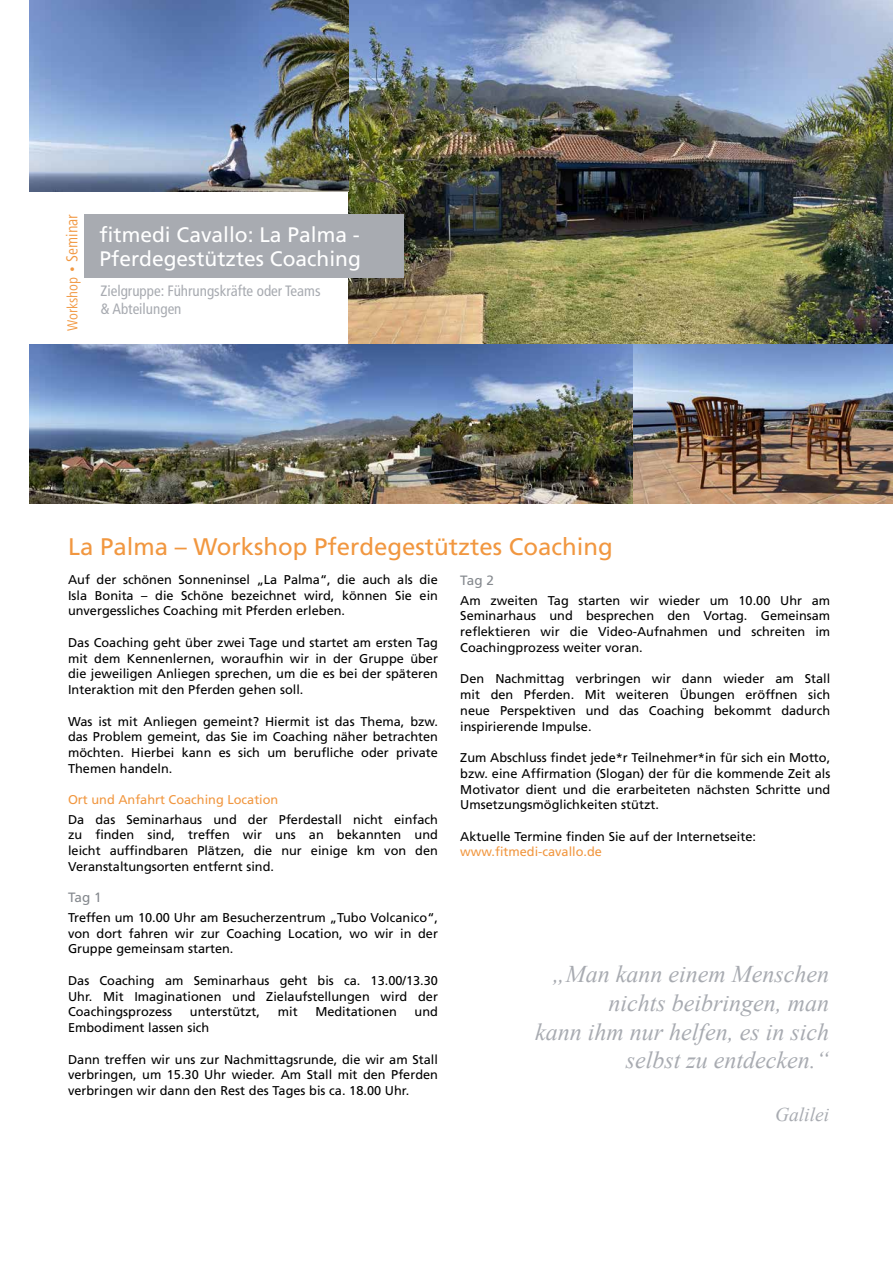
<style>
.page{position:relative;width:893px;height:1263px;background:#fff}
.page>*{position:absolute;margin:0;border:0;box-sizing:border-box;transform-origin:0 0}
.t1{font:italic 24px/28.8px "Times New Roman";color:#a8abb1;text-align:right}
.t2{font:24px "Frutiger";color:#f19740}
.t3{font:21px/24px "Frutiger";color:#fff}
.t4{font:italic 19.5px "Times New Roman";color:#a8abb1}
.t5{font:condensed 15px/18px "Frutiger";color:#a8abb1}
.t6{font:condensed 15px "Frutiger Next LT";color:#f19740}
.t7{font:13.5px "Frutiger";letter-spacing:-.035em;color:#85898e}
.t8{font:12.75px/15.8px "Frutiger";color:#000;text-align:justify}
.t9{font:12.75px "Frutiger";color:#f19740}
.s1{font-size:16.5px}
</style>
<div class="page">
<img style="left:349px;top:0;width:544px;height:344px">
<img style="left:30px;top:344px;width:604px;height:160px">
<img style="left:30px;top:0;width:319px;height:191px">
<img style="left:634px;top:344px;width:259px;height:160px">
<div style="left:85px;top:214px;width:319px;height:64px;background:#a8abb1"></div>
<p class="t6" style="left:64px;top:331px;width:119px;rotate:-90deg">Workshop <span class="s1">• Seminar</span></p>
<h2 class="t3" style="left:100px;top:222px;width:263px">fitmedi Cavallo: La Palma -<br>Pferdegestütztes Coaching</h2>
<p class="t5" style="left:100px;top:282px;width:222px">Zielgruppe: Führungskräfte oder Teams &amp; Abteilungen</p>
<h1 class="t2" style="left:68px;top:532px;width:546px">La Palma – Workshop Pferdegestütztes Coaching</h1>
<p class="t8" style="left:68px;top:572px;width:371px">Auf der schönen Sonneninsel „La Palma“, die auch als die Isla Bonita – die Schöne bezeichnet wird, können Sie ein unvergessliches Coaching mit Pferden erleben.</p>
<p class="t8" style="left:68px;top:635px;width:371px">Das Coaching geht über zwei Tage und startet am ersten Tag mit dem Kennenlernen, woraufhin wir in der Gruppe über die jeweiligen Anliegen sprechen, um die es bei der späteren Interaktion mit den Pferden gehen soll.</p>
<p class="t8" style="left:68px;top:713px;width:371px">Was ist mit Anliegen gemeint? Hiermit ist das Thema, bzw. das Problem gemeint, das Sie im Coaching näher betrachten möchten. Hierbei kann es sich um berufliche oder private Themen handeln.</p>
<p class="t9" style="left:68px;top:792px;width:212px">Ort und Anfahrt Coaching Location</p>
<p class="t8" style="left:68px;top:811px;width:371px">Da das Seminarhaus und der Pferdestall nicht einfach zu finden sind, treffen wir uns an bekannten und leicht auffindbaren Plätzen, die nur einige km von den Veranstaltungsorten entfernt sind.</p>
<p class="t7" style="left:68px;top:889px;width:35px">Tag 1</p>
<p class="t8" style="left:68px;top:909px;width:371px">Treffen um 10.00 Uhr am Besucherzentrum „Tubo Volcanico“, von dort fahren wir zur Coaching Location, wo wir in der Gruppe gemeinsam starten.</p>
<p class="t8" style="left:68px;top:972px;width:371px">Das Coaching am Seminarhaus geht bis ca. 13.00/13.30<br>Uhr. Mit Imaginationen und Zielaufstellungen wird der Coachingsprozess</p>
<p class="t8" style="left:190px;top:1004px;width:72px">unterstützt,</p>
<p class="t8" style="left:278px;top:1004px;width:21px">mit</p>
<p class="t8" style="left:315px;top:1004px;width:83px">Meditationen</p>
<p class="t8" style="left:415px;top:1004px;width:25px">und</p>
<p class="t8" style="left:68px;top:1020px;width:143px">Embodiment lassen sich</p>
<p class="t8" style="left:68px;top:1051px;width:371px">Dann treffen wir uns zur Nachmittagsrunde, die wir am Stall verbringen, um 15.30 Uhr wieder. Am Stall mit den Pferden verbringen wir dann den Rest des Tages bis ca. 18.00 Uhr.</p>
<p class="t7" style="left:460px;top:572px;width:35px">Tag 2</p>
<p class="t8" style="left:460px;top:592px;width:371px">Am zweiten Tag starten wir wieder um 10.00 Uhr am Seminarhaus und besprechen den Vortag. Gemeinsam reflektieren wir die Video-Aufnahmen und schreiten im Coachingprozess weiter voran.</p>
<p class="t8" style="left:460px;top:671px;width:371px">Den Nachmittag verbringen wir dann wieder am Stall mit den Pferden. Mit weiteren Übungen eröffnen sich neue Perspektiven und das Coaching bekommt dadurch inspirierende Impulse.</p>
<p class="t8" style="left:460px;top:750px;width:371px">Zum Abschluss findet jede*r Teilnehmer*in für sich ein Motto, bzw. eine Affirmation (Slogan) der für die kommende Zeit als Motivator dient und die erarbeiteten nächsten Schritte und Umsetzungsmöglichkeiten stützt.</p>
<p class="t8" style="left:460px;top:828px;width:297px">Aktuelle Termine finden Sie auf der Internetseite:</p>
<p class="t9" style="left:460px;top:844px;width:143px">www.fitmedi-cavallo.de</p>
<h1 class="t1" style="left:535px;top:959px;width:295px">„Man kann einem Menschen nichts beibringen, man<br>kann ihm nur helfen, es in sich selbst zu entdecken.“</h1>
<h3 class="t4" style="left:775px;top:1101px;width:56px">Galilei</h3>
</div>
